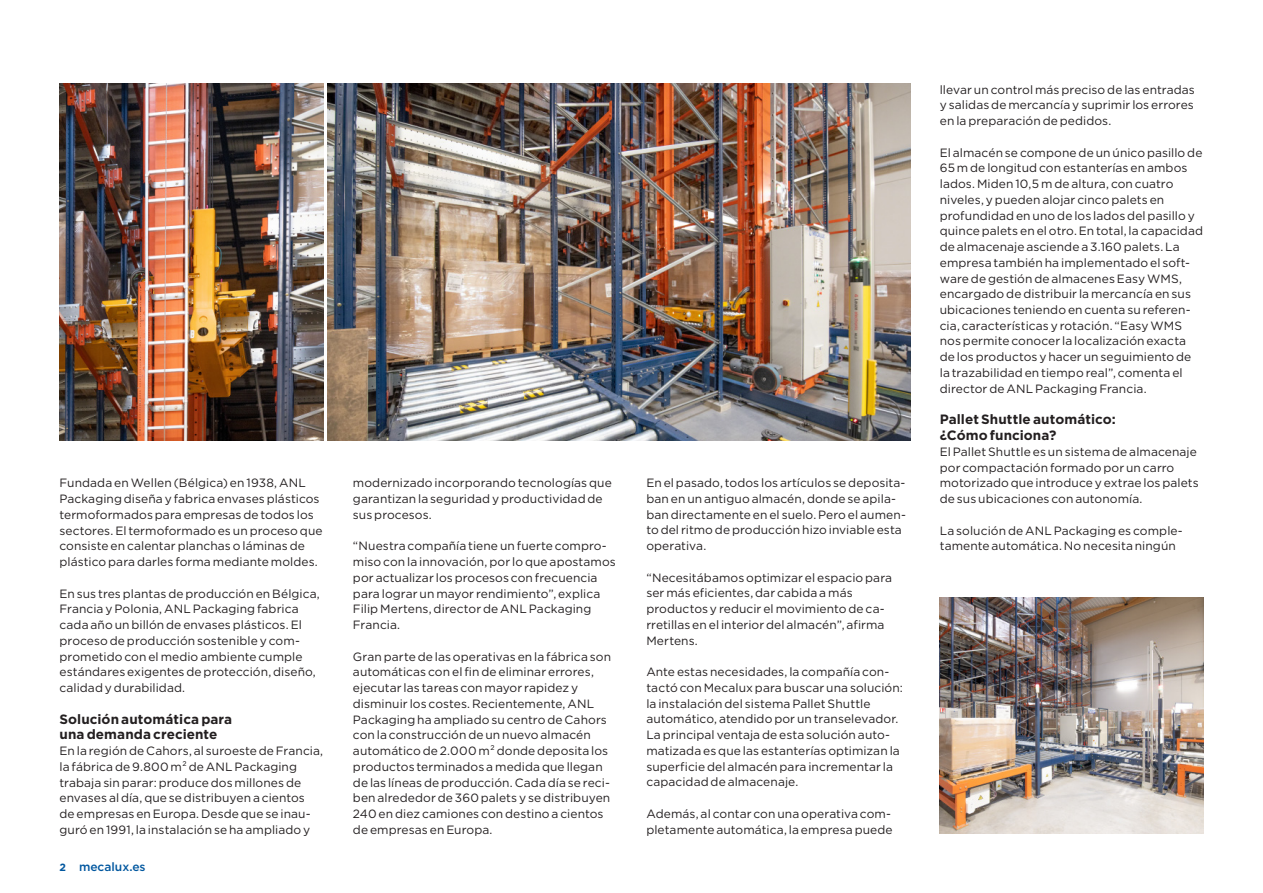
<style>
.page{position:relative;width:1263px;height:893px;background:#fff}
.page>*{position:absolute;margin:0;border:0;box-sizing:border-box;transform-origin:0 0}
.t1{font:700 13.5px/15.8px "Gotham";letter-spacing:.005em;color:#231f20}
.t2{font:12px/15.8px "Gotham";letter-spacing:.005em;color:#231f20}
.t3{font:500 12px "Gotham";color:#01579f}
.s1{font-weight:700;font-size:10.5px}
</style>
<div class="page">
<img style="left:60px;top:84px;width:263px;height:356px">
<img style="left:327px;top:84px;width:583px;height:356px">
<img style="left:940px;top:598px;width:263px;height:235px">
<p class="t2" style="left:60px;top:475px;width:265px">Fundada en Wellen (Bélgica) en 1938, ANL Packaging diseña y fabrica envases plásticos termoformados para empresas de todos los sectores. El termoformado es un proceso que consiste en calentar planchas o láminas de plástico para darles forma mediante moldes.</p>
<p class="t2" style="left:60px;top:585px;width:262px">En sus tres plantas de producción en Bélgica, Francia y Polonia, ANL Packaging fabrica cada año un billón de envases plásticos. El proceso de producción sostenible y com&shy;prometido con el medio ambiente cumple estándares exigentes de protección, diseño, calidad y durabilidad.</p>
<p class="t1" style="left:60px;top:711px;width:174px">Solución automática para una demanda creciente</p>
<p class="t2" style="left:60px;top:743px;width:265px">En la región de Cahors, al suroeste de Francia, la fábrica de 9.800 m² de ANL Packaging trabaja sin parar: produce dos millones de envases al día, que se distribuyen a cientos<br>de empresas en Europa. Desde que se inau&shy;guró en 1991, la instalación se ha ampliado y</p>
<p class="t3" style="left:60px;top:859px;width:88px"><span class="s1">2</span> mecalux.es</p>
<p class="t2" style="left:353px;top:475px;width:260px">modernizado incorporando tecnologías que garantizan la seguridad y productividad de sus procesos.</p>
<p class="t2" style="left:353px;top:538px;width:264px">“Nuestra compañía tiene un fuerte compro&shy;miso con la innovación, por lo que apostamos por actualizar los procesos con frecuencia para lograr un mayor rendimiento”, explica Filip Mertens, director de ANL Packaging Francia.</p>
<p class="t2" style="left:353px;top:648px;width:260px">Gran parte de las operativas en la fábrica son automáticas con el fin de eliminar errores, ejecutar las tareas con mayor rapidez y disminuir los costes. Recientemente, ANL Packaging ha ampliado su centro de Cahors con la construcción de un nuevo almacén automático de 2.000 m² donde deposita los productos terminados a medida que llegan de las líneas de producción. Cada día se reci&shy;ben alrededor de 360 palets y se distribuyen 240 en diez camiones con destino a cientos de empresas en Europa.</p>
<p class="t2" style="left:646px;top:475px;width:261px">En el pasado, todos los artículos se deposita&shy;ban en un antiguo almacén, donde se apila&shy;ban directamente en el suelo. Pero el aumen&shy;to del ritmo de producción hizo inviable esta operativa.</p>
<p class="t2" style="left:646px;top:569px;width:247px">“Necesitábamos optimizar el espacio para ser más eficientes, dar cabida a más productos y reducir el movimiento de ca&shy;rretillas en el interior del almacén”, afirma Mertens.</p>
<p class="t2" style="left:646px;top:664px;width:258px">Ante estas necesidades, la compañía con&shy;tactó con Mecalux para buscar una solución: la instalación del sistema Pallet Shuttle automático, atendido por un transelevador.<br>La principal ventaja de esta solución auto&shy;matizada es que las estanterías optimizan la superficie del almacén para incrementar la capacidad de almacenaje.</p>
<p class="t2" style="left:646px;top:805px;width:248px">Además, al contar con una operativa com&shy;pletamente automática, la empresa puede</p>
<p class="t2" style="left:940px;top:81px;width:257px;text-align:justify">llevar un control más preciso de las entradas y salidas de mercancía y suprimir los errores en la preparación de pedidos.</p>
<p class="t2" style="left:940px;top:144px;width:265px">El almacén se compone de un único pasillo de 65 m de longitud con estanterías en ambos lados. Miden 10,5 m de altura, con cuatro niveles, y pueden alojar cinco palets en profundidad en uno de los lados del pasillo y quince palets en el otro. En total, la capacidad de almacenaje asciende a 3.160 palets. La empresa también ha implementado el soft&shy;ware de gestión de almacenes Easy WMS, encargado de distribuir la mercancía en sus ubicaciones teniendo en cuenta su referen&shy;cia, características y rotación. “Easy WMS nos permite conocer la localización exacta de los productos y hacer un seguimiento de la trazabilidad en tiempo real”, comenta el director de ANL Packaging Francia.</p>
<p class="t1" style="left:940px;top:412px;width:177px">Pallet Shuttle automático: ¿Cómo funciona?</p>
<p class="t2" style="left:940px;top:443px;width:261px">El Pallet Shuttle es un sistema de almacenaje por compactación formado por un carro motorizado que introduce y extrae los palets de sus ubicaciones con autonomía.</p>
<p class="t2" style="left:940px;top:522px;width:244px">La solución de ANL Packaging es comple&shy;tamente automática. No necesita ningún</p>
</div>
